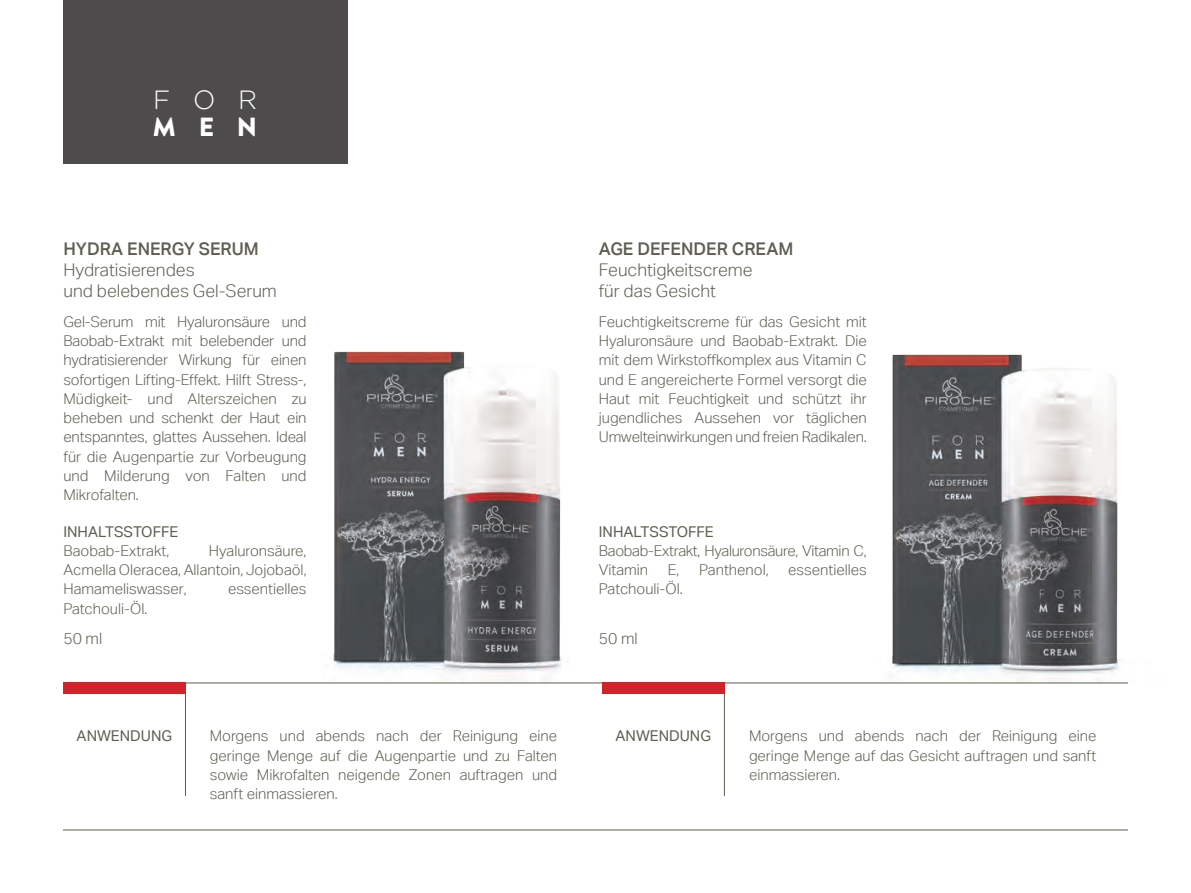
<style>
.page{position:relative;width:1191px;height:893px;background:#fff}
.page>*{position:absolute;margin:0;border:0;box-sizing:border-box;transform-origin:0 0}
.t1{font:300 26.25px "Gotham";color:#fff}
.t2{font:900 26.25px "Brandon Grotesque";color:#fff}
.t3{font:300 17.5px/21px "Aktiv Grotesk";color:#5f5e50}
.t4{font:500 17.5px "Aktiv Grotesk";color:#5f5e50}
.t5{font:300 15.75px "Aktiv Grotesk";color:#5f5e50}
.t6{font:300 14.88px/19.2px "Aktiv Grotesk";color:#5f5e50;text-align:justify}
.t7{font:300 14.88px/19.2px "Aktiv Grotesk";letter-spacing:-.02em;color:#5f5e50}
.t8{font:14.88px "Aktiv Grotesk";color:#5f5e50}
</style>
<div class="page">
<img style="left:323px;top:351px;width:246px;height:332px">
<img style="left:879px;top:354px;width:249px;height:329px">
<hr style="left:63px;top:683px;width:1065px;height:1px;background:#5f5e50">
<hr style="left:63px;top:830px;width:1065px;height:1px;background:#5f5e50">
<hr style="left:185px;top:683px;width:1px;height:113px;background:#5f5e50">
<hr style="left:724px;top:683px;width:1px;height:113px;background:#5f5e50">
<div style="left:63px;top:0;width:284px;height:163px;background:#4d4b4b"></div>
<div style="left:63px;top:683px;width:123px;height:11px;background:#d1232a"></div>
<div style="left:602px;top:683px;width:122px;height:11px;background:#d1232a"></div>
<h1 class="t1" style="left:153px;top:86px;width:105px">FOR</h1>
<h1 class="t2" style="left:153px;top:109px;width:106px">MEN</h1>
<p class="t4" style="left:63px;top:238px;width:197px">HYDRA ENERGY SERUM</p>
<p class="t3" style="left:63px;top:259px;width:215px">Hydratisierendes<br>und belebendes Gel-Serum</p>
<p class="t6" style="left:63px;top:312px;width:245px">Gel-Serum mit Hyaluronsäure und Baobab-Extrakt mit belebender und hydratisierender Wirkung für einen sofortigen Lifting-Effekt. Hilft Stress-, Müdigkeit- und Alterszeichen zu beheben und schenkt der Haut ein entspanntes, glattes Aussehen. Ideal für die Augenpartie zur Vorbeugung und Milderung von Falten und Mikrofalten.</p>
<p class="t8" style="left:63px;top:523px;width:116px">IN HALTSSTOFFE</p>
<p class="t6" style="left:63px;top:541px;width:107px">Baobab-Extrakt,</p>
<p class="t6" style="left:63px;top:541px;width:245px;text-indent:145px">Hyaluronsäure, Acmella Oleracea, Allantoin, Jojobaöl, Hamameliswasser,</p>
<p class="t6" style="left:228px;top:579px;width:80px">essentielles</p>
<p class="t6" style="left:63px;top:599px;width:85px">Patchouli-Öl.</p>
<p class="t5" style="left:63px;top:629px;width:40px">50 ml</p>
<p class="t4" style="left:599px;top:238px;width:196px">AGE DEFENDER CREAM</p>
<p class="t3" style="left:599px;top:259px;width:155px">Feuchtigkeitscreme für das Gesicht</p>
<p class="t6" style="left:599px;top:312px;width:269px">Feuchtigkeitscreme für das Gesicht mit Hyaluronsäure und Baobab-Extrakt. Die mit dem Wirkstoffkomplex aus Vitamin C und E angereicherte Formel versorgt die Haut mit Feuchtigkeit und schützt ihr jugendliches Aussehen vor täglichen Umwelteinwirkungen und freien Radikalen.</p>
<p class="t8" style="left:599px;top:523px;width:116px">IN HALTSSTOFFE</p>
<p class="t7" style="left:599px;top:541px;width:269px">Baobab-Extrakt, Hyaluronsäure, Vitamin C,<br>Vitamin</p>
<p class="t6" style="left:668px;top:560px;width:13px">E,</p>
<p class="t6" style="left:699px;top:560px;width:71px">Panthenol,</p>
<p class="t6" style="left:788px;top:560px;width:80px">essentielles</p>
<p class="t6" style="left:599px;top:579px;width:85px">Patchouli-Öl.</p>
<p class="t5" style="left:599px;top:629px;width:40px">50 ml</p>
<p class="t8" style="left:77px;top:727px;width:97px">ANWEN DUNG</p>
<p class="t8" style="left:615px;top:727px;width:97px">ANWEN DUNG</p>
<p class="t6" style="left:210px;top:726px;width:349px">Morgens und abends nach der Reinigung eine geringe Menge auf die Augenpartie und zu Falten sowie M ikrofalten neigende Zonen auftragen und sanft einmassieren.</p>
<p class="t6" style="left:749px;top:726px;width:349px">Morgens und abends nach der Reinigung eine geringe Menge auf das Gesicht auftragen und sanft einmassieren.</p>
</div>
